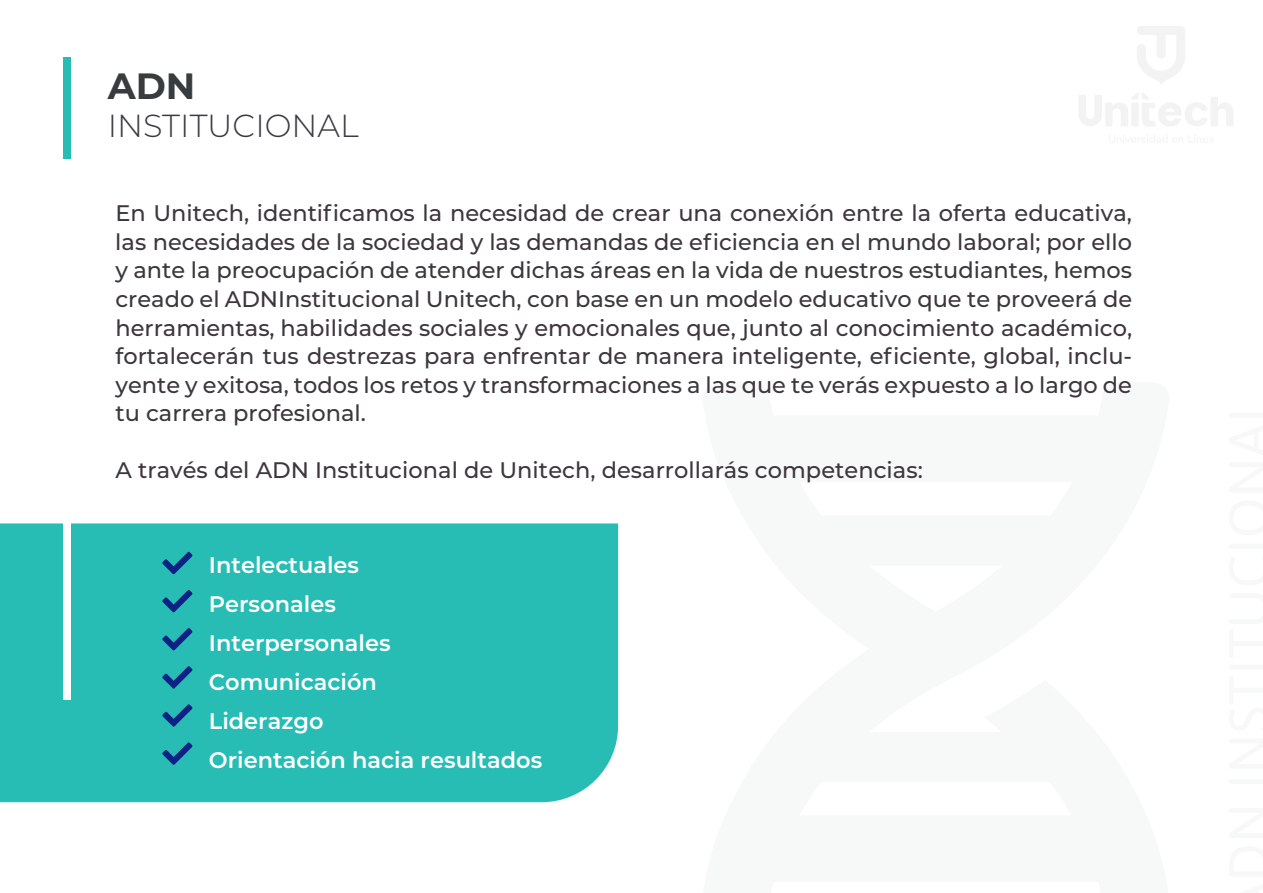
<style>
.page{position:relative;width:1263px;height:893px;background:#fff}
.page>*{position:absolute;margin:0;border:0;box-sizing:border-box;transform-origin:0 0}
.t1{font:700 36.45px "Montserrat";color:#393c3f}
.t2{font:300 31.95px "Montserrat";color:#393c3f}
.t3{font:500 22.5px/28.5px "Montserrat";color:#3d363c;text-align:justify}
.t4{font:600 22.5px/39px "Montserrat";color:#fff}
</style>
<div class="page">
<div style="left:0;top:523px;width:618px;height:279px;background:#27bdb5"></div>
<div style="left:63px;top:57px;width:7px;height:102px;background:#27bdb5"></div>
<div style="left:63px;top:505px;width:7px;height:195px;background:#fff"></div>
<svg style="left:162px;top:552px;width:30px;height:22px"></svg>
<svg style="left:162px;top:590px;width:30px;height:22px"></svg>
<svg style="left:162px;top:628px;width:30px;height:22px"></svg>
<svg style="left:162px;top:666px;width:30px;height:23px"></svg>
<svg style="left:162px;top:704px;width:30px;height:23px"></svg>
<svg style="left:162px;top:742px;width:30px;height:23px"></svg>
<svg style="left:1137px;top:26px;width:48px;height:58px"></svg>
<svg style="left:1079px;top:93px;width:154px;height:33px"></svg>
<svg style="left:1109px;top:135px;width:101px;height:8px"></svg>
<h1 class="t1" style="left:108px;top:60px;width:89px">ADN</h1>
<h2 class="t2" style="left:108px;top:104px;width:252px">INSTITUCIONAL</h2>
<p class="t3" style="left:115px;top:198px;width:1018px">En Unitech, identificamos la necesidad de crear una conexión entre la oferta educativa, las necesidades de la sociedad y las demandas de eficiencia en el mundo laboral; por ello y ante la preocupación de atender dichas áreas en la vida de nuestros estudiantes, hemos creado el ADNInstitucional Unitech, con base en un modelo educativo que te proveerá de herramientas, habilidades sociales y emocionales que, junto al conocimiento académico, fortalecerán tus destrezas para enfrentar de manera inteligente, eficiente, global, inclu&shy;yente y exitosa, todos los retos y transformaciones a las que te verás expuesto a lo largo de tu carrera profesional.</p>
<p class="t3" style="left:115px;top:455px;width:809px">A través del ADN Institucional de Unitech, desarrollarás competencias:</p>
<p class="t4" style="left:209px;top:545px;width:335px">Intelectuales<br>Personales<br>Interpersonales<br>Comunicación<br>Liderazgo<br>Orientación hacia resultados</p>
</div>
